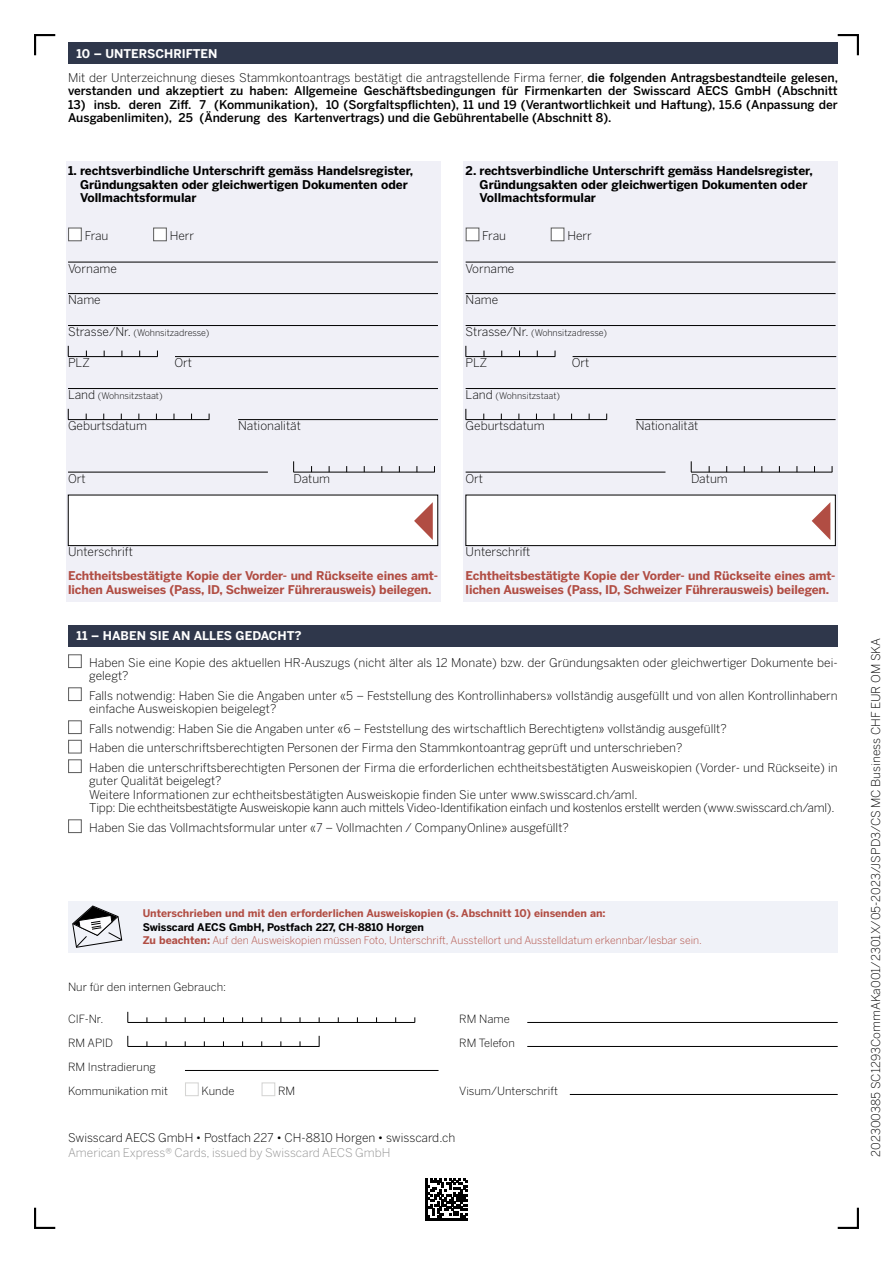
<style>
.page{position:relative;width:893px;height:1263px;background:#fff}
.page>*{position:absolute;margin:0;border:0;box-sizing:border-box;transform-origin:0 0}
.t1{font:300 12px/13.5px "Benton Sans";color:#000}
.t2{font:500 12px/13.5px "Benton Sans";color:#000}
.t3{font:300 12px/13.5px "Benton Sans";letter-spacing:-.02em;color:#000}
.t4{font:700 12px/13.5px "Benton Sans";color:#000}
.t5{font:700 12px/13.5px "Benton Sans";letter-spacing:-.01em;color:#b14d43}
.t6{font:300 12px "Benton Sans";color:#939393}
.t7{font:700 12px "Benton Sans";color:#fff}
.t8{font:300 11.25px/24px "Benton Sans";color:#000}
.t9{font:300 10.5px/13.5px "Benton Sans";color:#b14d43}
.t10{font:700 10.5px "Benton Sans";color:#b14d43}
.t11{font:300 9px "Benton Sans";color:#000}
.s1{font-weight:700;color:#fff}
.s2{font-weight:500}
.s3{font-size:12px}
.s4{font-weight:700;color:#000}
.s5{font-weight:700}
</style>
<div class="page">
<svg style="left:34px;top:34px;width:22px;height:22px"></svg>
<svg style="left:837px;top:1207px;width:22px;height:22px"></svg>
<svg style="left:34px;top:1207px;width:22px;height:22px"></svg>
<svg style="left:836px;top:34px;width:23px;height:22px"></svg>
<div style="left:68px;top:625px;width:770px;height:21px;background:#2f374b"></div>
<div style="left:68px;top:654px;width:14px;height:14px;background:#fff;border:1px solid #636363"></div>
<div style="left:68px;top:687px;width:14px;height:14px;background:#fff;border:1px solid #636363"></div>
<div style="left:68px;top:720px;width:14px;height:14px;background:#fff;border:1px solid #636363"></div>
<div style="left:68px;top:740px;width:14px;height:13px;background:#fff;border:1px solid #636363"></div>
<div style="left:68px;top:759px;width:14px;height:14px;background:#fff;border:1px solid #636363"></div>
<div style="left:68px;top:819px;width:14px;height:14px;background:#fff;border:1px solid #636363"></div>
<div style="left:68px;top:901px;width:770px;height:51px;background:#f0f2f8"></div>
<svg style="left:72px;top:905px;width:51px;height:43px"></svg>
<hr style="left:128px;top:1022px;width:287px;height:1px;background:#000">
<hr style="left:527px;top:1022px;width:311px;height:1px;background:#000">
<hr style="left:128px;top:1046px;width:191px;height:1px;background:#000">
<hr style="left:527px;top:1046px;width:311px;height:1px;background:#000">
<hr style="left:185px;top:1070px;width:254px;height:1px;background:#000">
<div style="left:185px;top:1082px;width:14px;height:14px;background:#fff;border:1px solid #d5d5d4"></div>
<div style="left:261px;top:1082px;width:14px;height:14px;background:#fff;border:1px solid #d5d5d4"></div>
<hr style="left:570px;top:1094px;width:268px;height:1px;background:#000">
<div style="left:68px;top:43px;width:770px;height:21px;background:#2f374b"></div>
<div style="left:66px;top:162px;width:374px;height:440px;background:#f0f0f7"></div>
<div style="left:68px;top:227px;width:14px;height:14px;background:#fff;border:1px solid #636363"></div>
<div style="left:153px;top:227px;width:14px;height:14px;background:#fff;border:1px solid #636363"></div>
<hr style="left:68px;top:262px;width:370px;height:1px;background:#000">
<hr style="left:68px;top:293px;width:370px;height:1px;background:#000">
<hr style="left:68px;top:325px;width:370px;height:1px;background:#000">
<hr style="left:68px;top:356px;width:90px;height:1px;background:#000">
<hr style="left:175px;top:356px;width:264px;height:1px;background:#000">
<hr style="left:68px;top:388px;width:370px;height:1px;background:#000">
<hr style="left:68px;top:419px;width:141px;height:1px;background:#000">
<hr style="left:238px;top:419px;width:200px;height:1px;background:#000">
<hr style="left:68px;top:472px;width:200px;height:1px;background:#000">
<hr style="left:293px;top:472px;width:142px;height:1px;background:#000">
<div style="left:68px;top:495px;width:370px;height:51px;background:#fff"></div>
<div style="left:68px;top:495px;width:370px;height:51px;border:1px solid #000"></div>
<svg style="left:414px;top:502px;width:19px;height:38px"></svg>
<div style="left:463px;top:162px;width:375px;height:440px;background:#f0f0f7"></div>
<div style="left:466px;top:227px;width:13px;height:14px;background:#fff;border:1px solid #636363"></div>
<div style="left:551px;top:227px;width:13px;height:14px;background:#fff;border:1px solid #636363"></div>
<hr style="left:466px;top:262px;width:370px;height:1px;background:#000">
<hr style="left:466px;top:293px;width:370px;height:1px;background:#000">
<hr style="left:466px;top:325px;width:370px;height:1px;background:#000">
<hr style="left:466px;top:356px;width:89px;height:1px;background:#000">
<hr style="left:573px;top:356px;width:263px;height:1px;background:#000">
<hr style="left:466px;top:388px;width:370px;height:1px;background:#000">
<hr style="left:466px;top:419px;width:141px;height:1px;background:#000">
<hr style="left:636px;top:419px;width:200px;height:1px;background:#000">
<hr style="left:466px;top:472px;width:199px;height:1px;background:#000">
<hr style="left:691px;top:472px;width:141px;height:1px;background:#000">
<div style="left:466px;top:495px;width:369px;height:51px;background:#fff"></div>
<div style="left:466px;top:495px;width:370px;height:51px;border:1px solid #000"></div>
<svg style="left:812px;top:502px;width:18px;height:38px"></svg>
<svg style="left:425px;top:1178px;width:43px;height:42px"></svg>
<p class="t1" style="left:68px;top:41px;width:771px;line-height:23.9px;text-indent:9px"><span class="s1">10 – UNTERSCHRIFTEN<br></span>Mit der Unterzeichnung dieses Stammkontoantrags bestätigt die antragstellende Firma ferner, <span class="s2">die folgenden Antragsbestandteile gelesen,</span></p>
<p class="t2" style="left:68px;top:84px;width:771px">verstanden und akzeptiert zu haben: Allgemeine Geschäftsbedingungen für Firmenkarten der Swisscard AECS GmbH (Abschnitt</p>
<p class="t2" style="left:68px;top:97px;width:771px">13) insb. deren Ziff. 7 (Kommunikation), 10 (Sorgfaltspflichten), 11 und 19 (Verantwortlichkeit und Haftung), 15.6 (Anpassung der<br>Ausgabenlimiten), 25 (Änderung des Kartenvertrags) und die Gebührentabelle (Abschnitt 8).</p>
<p class="t4" style="left:80px;top:164px;width:335px;text-indent:-12px">1. rechtsverbindliche Unterschrift gemäss Handelsregister,<br>Gründungsakten oder gleichwertigen Dokumenten oder<br>Vollmachtsformular</p>
<p class="t1" style="left:85px;top:229px;width:25px">Frau</p>
<p class="t1" style="left:170px;top:229px;width:26px">Herr</p>
<p class="t1" style="left:68px;top:262px;width:50px">Vorname</p>
<p class="t1" style="left:68px;top:293px;width:34px">Name</p>
<p class="t11" style="left:68px;top:327px;width:143px"><span class="s3">Strasse/Nr.</span> (Wohnsitzadresse)</p>
<p class="t1" style="left:68px;top:356px;width:23px">PLZ</p>
<p class="t1" style="left:174px;top:356px;width:19px">Ort</p>
<p class="t11" style="left:68px;top:390px;width:96px"><span class="s3">Land</span> (Wohnsitzstaat)</p>
<p class="t1" style="left:68px;top:419px;width:81px">Geburtsdatum</p>
<p class="t1" style="left:238px;top:419px;width:64px">Nationalität</p>
<p class="t1" style="left:68px;top:472px;width:19px">Ort</p>
<p class="t1" style="left:293px;top:472px;width:38px">Datum</p>
<p class="t1" style="left:68px;top:545px;width:66px">Unterschrift</p>
<p class="t5" style="left:68px;top:569px;width:371px">Echtheitsbestätigte Kopie der Vorder- und Rückseite eines amt&shy;lichen Ausweises (Pass, ID, Schweizer Führerausweis) beilegen.</p>
<p class="t4" style="left:480px;top:164px;width:335px;text-indent:-14px">2. rechtsverbindliche Unterschrift gemäss Handelsregister,<br>Gründungsakten oder gleichwertigen Dokumenten oder<br>Vollmachtsformular</p>
<p class="t1" style="left:482px;top:229px;width:25px">Frau</p>
<p class="t1" style="left:567px;top:229px;width:26px">Herr</p>
<p class="t1" style="left:466px;top:262px;width:50px">Vorname</p>
<p class="t1" style="left:466px;top:293px;width:34px">Name</p>
<p class="t11" style="left:466px;top:327px;width:143px"><span class="s3">Strasse/Nr.</span> (Wohnsitzadresse)</p>
<p class="t1" style="left:466px;top:356px;width:23px">PLZ</p>
<p class="t1" style="left:572px;top:356px;width:19px">Ort</p>
<p class="t11" style="left:466px;top:390px;width:96px"><span class="s3">Land</span> (Wohnsitzstaat)</p>
<p class="t1" style="left:466px;top:419px;width:81px">Geburtsdatum</p>
<p class="t1" style="left:636px;top:419px;width:64px">Nationalität</p>
<p class="t1" style="left:466px;top:472px;width:19px">Ort</p>
<p class="t1" style="left:691px;top:472px;width:38px">Datum</p>
<p class="t1" style="left:466px;top:545px;width:66px">Unterschrift</p>
<p class="t5" style="left:466px;top:569px;width:371px">Echtheitsbestätigte Kopie der Vorder- und Rückseite eines amt&shy;lichen Ausweises (Pass, ID, Schweizer Führerausweis) beilegen.</p>
<p class="t7" style="left:77px;top:629px;width:227px">11 – HABEN SIE AN ALLES GEDACHT?</p>
<p class="t1" style="left:89px;top:655px;width:750px">Haben Sie eine Kopie des aktuellen HR-Auszugs (nicht älter als 12 Monate) bzw. der Gründungsakten oder gleichwertiger Dokumente bei&shy;gelegt?</p>
<p class="t1" style="left:89px;top:688px;width:750px">Falls notwendig: Haben Sie die Angaben unter «5 – Feststellung des Kontrollinhabers» vollständig ausgefüllt und von allen Kontrollinhabern einfache Ausweiskopien beigelegt?</p>
<p class="t1" style="left:89px;top:718px;width:750px;line-height:19.5px">Falls notwendig: Haben Sie die Angaben unter «6 – Feststellung des wirtschaftlich Berechtigten» vollständig ausgefüllt?<br>Haben die unterschriftsberechtigten Personen der Firma den Stammkontoantrag geprüft und unterschrieben?<br>Haben die unterschriftsberechtigten Personen der Firma die erforderlichen echtheitsbestätigten Ausweiskopien (Vorder- und Rückseite) in</p>
<p class="t3" style="left:89px;top:774px;width:747px">guter Qualität beigelegt?<br>Weitere Informationen zur echtheitsbestätigten Ausweiskopie finden Sie unter www.swisscard.ch/aml.<br>Tipp: Die echtheitsbestätigte Ausweiskopie kann auch mittels Video-Identifikation einfach und kostenlos erstellt werden (www.swisscard.ch/aml).</p>
<p class="t1" style="left:89px;top:820px;width:481px">Haben Sie das Vollmachtsformular unter «7 – Vollmachten / CompanyOnline» ausgefüllt?</p>
<p class="t10" style="left:143px;top:907px;width:464px">Unterschrieben und mit den erforderlichen Ausweiskopien (s. Abschnitt 10) einsenden an:</p>
<p class="t9" style="left:143px;top:920px;width:561px"><span class="s4">Swisscard AECS GmbH, Postfach 227, CH-8810 Horgen<br></span><span class="s5">Zu beachten:</span> Auf den Ausweiskopien müssen Foto, Unterschrift, Ausstellort und Ausstelldatum erkennbar/lesbar sein.</p>
<p class="t8" style="left:68px;top:975px;width:160px">Nur für den internen Gebrauch:</p>
<p class="t8" style="left:68px;top:1006px;width:37px">CIF-Nr.</p>
<p class="t8" style="left:459px;top:1006px;width:52px">RM Name</p>
<p class="t8" style="left:68px;top:1030px;width:47px">RM APID</p>
<p class="t8" style="left:459px;top:1030px;width:57px">RM Telefon</p>
<p class="t8" style="left:68px;top:1054px;width:101px">RM Instradierung<br>Kommunikation mit</p>
<p class="t8" style="left:201px;top:1078px;width:34px">Kunde</p>
<p class="t8" style="left:278px;top:1078px;width:19px">RM</p>
<p class="t8" style="left:459px;top:1078px;width:100px">Visum/Unterschrift</p>
<p class="t1" style="left:68px;top:1130px;width:389px">Swisscard AECS GmbH • Postfach 227 • CH-8810 Horgen • swisscard.ch</p>
<p class="t6" style="left:68px;top:1145px;width:324px">American Express® Cards, issued by Swisscard AECS GmbH</p>
<p class="t1" style="left:869px;top:1157px;width:520px;rotate:-90deg">202300385 SC1293CommAKa001/2301X/05-2023/JSPD3/CS MC Business CHF EUR OM SKA</p>
</div>
